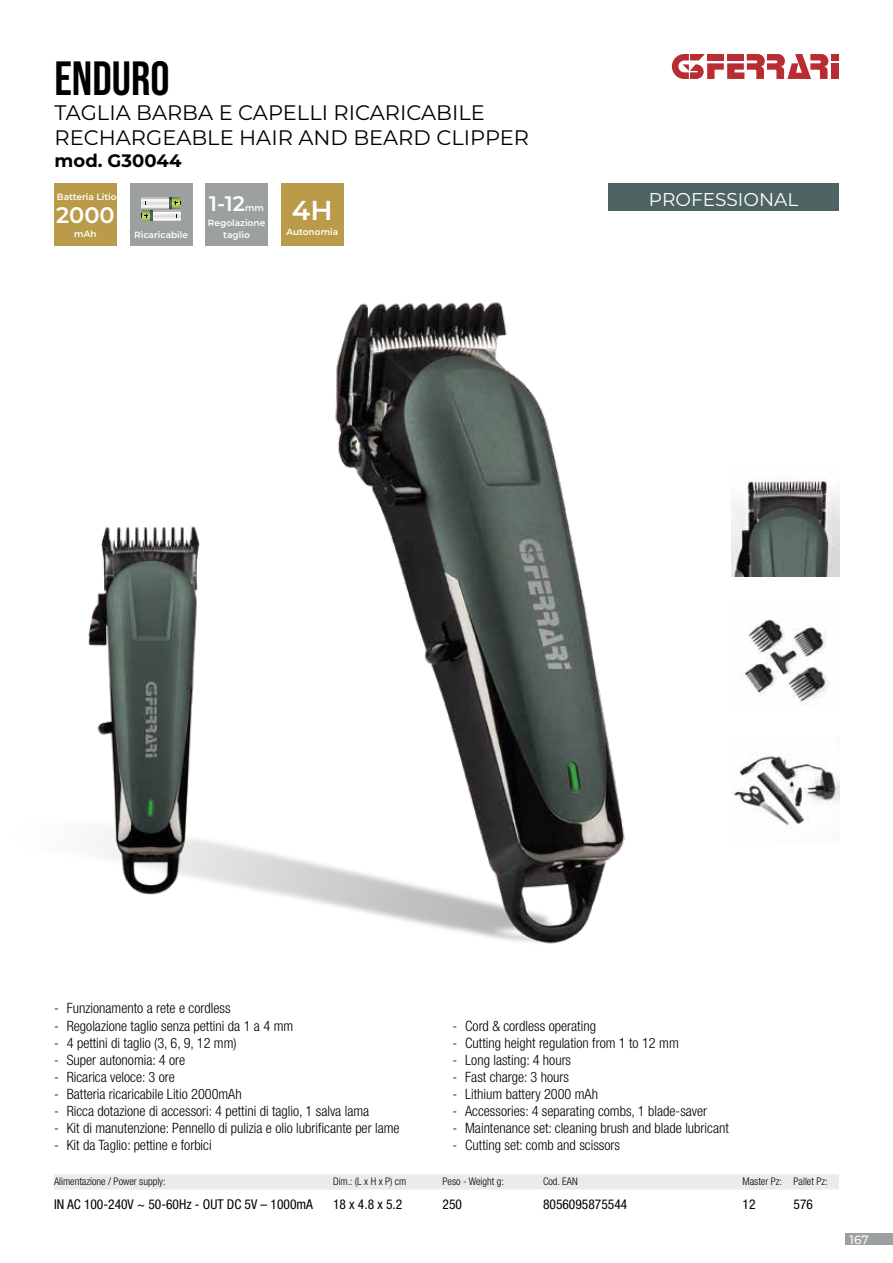
<style>
.page{position:relative;width:893px;height:1263px;background:#fff}
.page>*{position:absolute;margin:0;border:0;box-sizing:border-box;transform-origin:0 0}
.t1{font:48px "Bebas Neue";color:#000}
.t2{font:600 27.3px "Montserrat";color:#fff}
.t3{font:600 22.5px "Montserrat";color:#fff}
.t4{font:21px/25.2px "Montserrat";color:#000}
.t5{font:600 21px "Montserrat";color:#fff}
.t6{font:18.6px "Montserrat";color:#fff}
.t7{font:700 18px "Montserrat";color:#000}
.t8{font:300 condensed 14.25px "Helvetica Neue LT Std";color:#000}
.t9{font:condensed 13.5px "Helvetica Neue LT Std";color:#000}
.t10{font:500 12px "Montserrat";color:#fff}
.t11{font:300 condensed 10.5px "Helvetica Neue LT Std";color:#000}
.t12{font:600 9px/15.3px "Montserrat";color:#fff;text-align:right}
</style>
<div class="page">
<div style="left:845px;top:1233px;width:48px;height:12px;background:#9da0a1"></div>
<div style="left:831px;top:63px;width:8px;height:16px;background:#b92c32"></div>
<div style="left:831px;top:54px;width:8px;height:6px;background:#b92c32"></div>
<svg style="left:672px;top:54px;width:156px;height:25px"></svg>
<img style="left:778px;top:622px;width:49px;height:84px">
<img style="left:778px;top:754px;width:61px;height:72px">
<img style="left:778px;top:477px;width:61px;height:99px">
<div style="left:608px;top:183px;width:231px;height:27px;background:#4e6463"></div>
<img style="left:88px;top:232px;width:690px;height:712px">
<div style="left:54px;top:1174px;width:785px;height:15px;background:#ebebeb"></div>
<div style="left:281px;top:183px;width:62px;height:63px;background:#b99b49"></div>
<div style="left:205px;top:183px;width:63px;height:63px;background:#9da0a1"></div>
<div style="left:130px;top:183px;width:62px;height:63px;background:#9da0a1"></div>
<svg style="left:153px;top:210px;width:27px;height:11px"></svg>
<svg style="left:142px;top:198px;width:27px;height:10px"></svg>
<svg style="left:169px;top:198px;width:12px;height:10px"></svg>
<svg style="left:141px;top:201px;width:12px;height:20px"></svg>
<div style="left:54px;top:183px;width:63px;height:63px;background:#b99b49"></div>
<h1 class="t1" style="left:55px;top:51px;width:117px">ENDURO</h1>
<h3 class="t4" style="left:55px;top:99px;width:476px">TAGLIA BARBA E CAPELLI RICARICABILE<br>RECHARGEABLE HAIR AND BEARD CLIPPER</h3>
<p class="t7" style="left:55px;top:147px;width:128px">mod. G30044</p>
<p class="t12" style="left:57px;top:189px;width:61px">Batteria Litio</p>
<h3 class="t3" style="left:56px;top:199px;width:60px">2000</h3>
<p class="t12" style="left:74px;top:226px;width:24px">mAh</p>
<h3 class="t5" style="left:209px;top:188px;width:37px">1-12</h3>
<p class="t12" style="left:208px;top:199px;width:59px">mm<br>Regolazione</p>
<p class="t12" style="left:134px;top:227px;width:55px">Ricaricabile</p>
<p class="t12" style="left:223px;top:227px;width:28px">taglio</p>
<h2 class="t2" style="left:292px;top:191px;width:42px">4H</h2>
<p class="t12" style="left:286px;top:224px;width:53px">Autonomia</p>
<h3 class="t6" style="left:649px;top:186px;width:151px">PROFESSIONAL</h3>
<p class="t8" style="left:54px;top:1000px;width:178px">- Funzionamento a rete e cordless</p>
<p class="t8" style="left:54px;top:1017px;width:241px">- Regolazione taglio senza pettini da 1 a 4 mm</p>
<p class="t8" style="left:54px;top:1034px;width:184px">- 4 pettini di taglio (3, 6, 9, 12 mm)</p>
<p class="t8" style="left:54px;top:1051px;width:133px">- Super autonomia: 4 ore</p>
<p class="t8" style="left:54px;top:1069px;width:122px">- Ricarica veloce: 3 ore</p>
<p class="t8" style="left:54px;top:1086px;width:189px">- Batteria ricaricabile Litio 2000mAh</p>
<p class="t8" style="left:54px;top:1103px;width:317px">- Ricca dotazione di accessori: 4 pettini di taglio, 1 salva lama</p>
<p class="t8" style="left:54px;top:1120px;width:347px">- Kit di manutenzione: Pennello di pulizia e olio lubrificante per lame</p>
<p class="t8" style="left:54px;top:1137px;width:159px">- Kit da Taglio: pettine e forbici</p>
<p class="t8" style="left:452px;top:1017px;width:145px">- Cord &amp; cordless operating</p>
<p class="t8" style="left:452px;top:1034px;width:228px">- Cutting height regulation from 1 to 12 mm</p>
<p class="t8" style="left:452px;top:1051px;width:120px">- Long lasting: 4 hours</p>
<p class="t8" style="left:452px;top:1069px;width:118px">- Fast charge: 3 hours</p>
<p class="t8" style="left:452px;top:1086px;width:147px">- Lithium battery 2000 mAh</p>
<p class="t8" style="left:452px;top:1103px;width:256px">- Accessories: 4 separating combs, 1 blade-saver</p>
<p class="t8" style="left:452px;top:1120px;width:278px">- Maintenance set: cleaning brush and blade lubricant</p>
<p class="t8" style="left:452px;top:1137px;width:169px">- Cutting set: comb and scissors</p>
<p class="t11" style="left:54px;top:1175px;width:113px">Alimentazione / Power supply:</p>
<p class="t11" style="left:333px;top:1175px;width:75px">Dim.: (L x H x P) cm</p>
<p class="t11" style="left:443px;top:1175px;width:63px">Peso - Weight g:</p>
<p class="t11" style="left:543px;top:1175px;width:36px">Cod. EAN</p>
<p class="t11" style="left:743px;top:1175px;width:87px">Master Pz: Pallet Pz:</p>
<p class="t9" style="left:54px;top:1196px;width:260px">IN AC 100-240V ~ 50-60Hz - OUT DC 5V – 1000mA</p>
<p class="t9" style="left:333px;top:1196px;width:71px">18 x 4.8 x 5.2</p>
<p class="t9" style="left:443px;top:1196px;width:21px">250</p>
<p class="t9" style="left:543px;top:1196px;width:86px">8056095875544</p>
<p class="t9" style="left:742px;top:1196px;width:14px">12</p>
<p class="t9" style="left:794px;top:1196px;width:21px">576</p>
<p class="t10" style="left:850px;top:1231px;width:20px">167</p>
</div>
